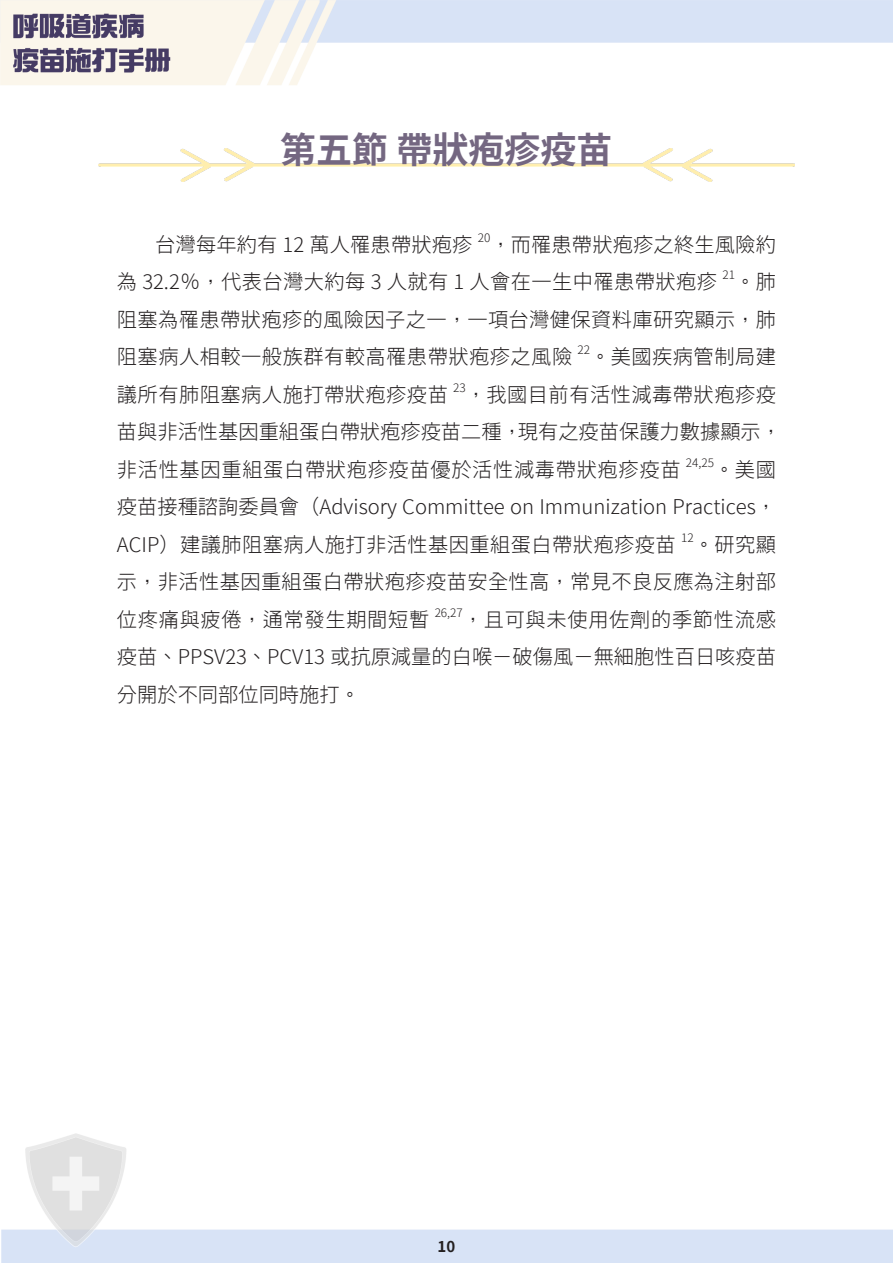
<style>
.page{position:relative;width:893px;height:1263px;background:#fff}
.page>*{position:absolute;margin:0;border:0;box-sizing:border-box;transform-origin:0 0}
.大標{font:700 36px "Taipei Sans TC Beta";color:#746781}
.內文{font:300 20.25px/37.5px "Taipei Sans TC Beta";letter-spacing:.02em;color:#231f20;text-align:justify}
.t1{font:700 15px "Taipei Sans TC Beta";color:#231f20}
.內文-2{font:300 11.85px "Taipei Sans TC Beta";color:#231f20}
</style>
<div class="page">
<img style="left:0;top:0;width:893px;height:1263px">
<img style="left:99px;top:149px;width:695px;height:32px">
<p class="大標" style="left:280px;top:129px;width:334px">第五節帶狀疱疹疫苗</p>
<p class="內文" style="left:155px;top:226px;width:319px">台灣每年約有 12 萬人罹患帶狀疱疹</p>
<p class="內文-2" style="left:478px;top:231px;width:14px">20</p>
<p class="內文" style="left:117px;top:226px;width:660px;text-indent:373px">，而罹患帶狀疱疹之終生風險約為 32.2％，代表台灣大約每 3 人就有 1 人會在一生中罹患帶狀疱疹</p>
<p class="內文-2" style="left:722px;top:268px;width:14px">21</p>
<p class="內文" style="left:117px;top:263px;width:661px;text-indent:618px">。肺阻塞為罹患帶狀疱疹的風險因子之一，一項台灣健保資料庫研究顯示，肺阻塞病人相較一般族群有較高罹患帶狀疱疹之風險</p>
<p class="內文-2" style="left:577px;top:343px;width:14px">22</p>
<p class="內文" style="left:590px;top:338px;width:187px">。美國疾病管制局建</p>
<p class="內文" style="left:117px;top:376px;width:332px">議所有肺阻塞病人施打帶狀疱疹疫苗</p>
<p class="內文-2" style="left:453px;top:381px;width:14px">23</p>
<p class="內文" style="left:117px;top:376px;width:666px;text-align:left;text-indent:349px">，我國目前有活性減毒帶狀疱疹疫苗與非活性基因重組蛋白帶狀疱疹疫苗二種，現有之疫苗保護力數據顯示，非活性基因重組蛋白帶狀疱疹疫苗優於活性減毒帶狀疱疹疫苗</p>
<p class="內文-2" style="left:686px;top:456px;width:30px">24,25</p>
<p class="內文" style="left:117px;top:451px;width:661px;text-indent:597px">。美國疫苗接種諮詢委員會（Advisory Committee on Immunization Practices，ACIP）建議肺阻塞病人施打非活性基因重組蛋白帶狀疱疹疫苗</p>
<p class="內文-2" style="left:681px;top:531px;width:14px">12</p>
<p class="內文" style="left:117px;top:526px;width:661px;text-indent:577px">。研究顯示，非活性基因重組蛋白帶狀疱疹疫苗安全性高，常見不良反應為注射部位疼痛與疲倦，通常發生期間短暫</p>
<p class="內文-2" style="left:435px;top:606px;width:30px">26,27</p>
<p class="內文" style="left:117px;top:601px;width:661px;text-indent:346px">，且可與未使用佐劑的季節性流感疫苗、PPSV23、PCV13 或抗原減量的白喉－破傷風－無細胞性百日咳疫苗分開於不同部位同時施打。</p>
<p class="t1" style="left:438px;top:1238px;width:19px">10</p>
</div>
